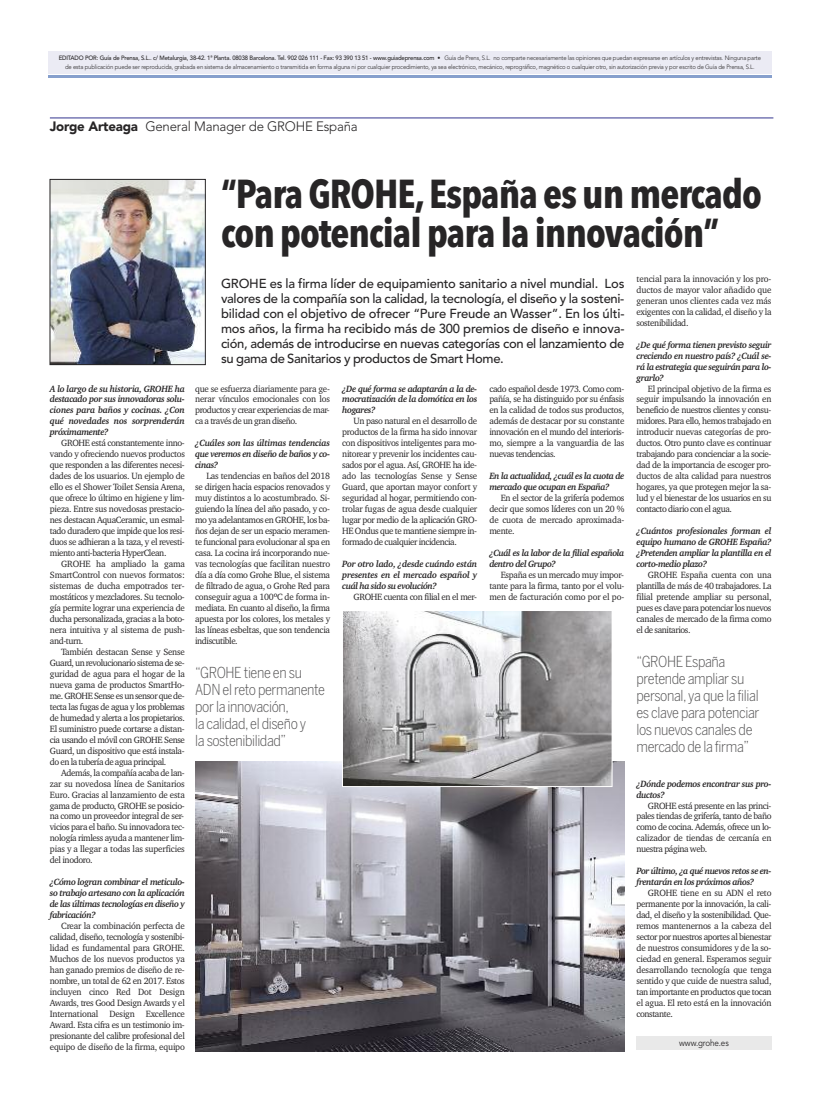
<style>
.page{position:relative;width:820px;height:1103px;background:#fff}
.page>*{position:absolute;margin:0;border:0;box-sizing:border-box;transform-origin:0 0}
.t1{font:700 40px/38.8px "Avenir Next Condensed";letter-spacing:-.025em;color:#272526}
.t2{font:300 15px/17px "Benton Sans Cond";letter-spacing:-.025em;color:#525152}
.t3{font:300 13.5px "Avenir";letter-spacing:-.015em;color:#272526}
.t4{font:500 13px/15px "Avenir";letter-spacing:-.025em;color:#272526;text-align:justify}
.t5{font:9.3px/11px "Charter IT Cby BT";letter-spacing:-.04em;color:#272526;text-align:justify;scale:.96 1}
.t6{font:italic 700 9.3px/11px "Charter IT Cby BT";letter-spacing:-.045em;color:#272526;text-align:justify;scale:.96 1}
.t7{font:9px "Avenir";letter-spacing:-.015em;color:#272526;scale:.9 1}
.t8{font:300 6.2px/8.8px "Avenir";letter-spacing:-.025em;color:#272526;text-align:center;scale:.95 1}
.s1{font-weight:500}
.s2{font-weight:900}
</style>
<div class="page">
<hr style="left:48px;top:75px;width:723px;height:3px;background:#87a0cd">
<div style="left:48px;top:51px;width:723px;height:22px;background:#ebebf4"></div>
<div style="left:636px;top:1036px;width:135px;height:14px;background:#e9e9e9"></div>
<hr style="left:50px;top:118px;width:723px;height:1px;background:#33358f">
<img style="left:195px;top:761px;width:429px;height:290px">
<img style="left:344px;top:612px;width:266px;height:173px">
<div style="left:342px;top:610px;width:270px;height:177px;border:1px solid #fff"></div>
<img style="left:52px;top:181px;width:151px;height:182px">
<div style="left:50px;top:179px;width:155px;height:186px;border:1px solid #272526"></div>
<p class="t8" style="left:59px;top:53px;width:740px"><span class="s1">EDITADO POR: Guía de Prensa, S.L.. c/ Metalurgia, 38-42. 1ª Planta. 08038 Barcelona. Tel. 902 026 111 - Fax: 93 390 13 51 - www.guiadeprensa.com</span> • Guía de Prens, S.L. no comparte necesariamente las opiniones que puedan expresarse en artículos y entrevistas. Ninguna parte de esta publicación puede ser reproducida, grabada en sistema de almacenamiento o transmitida en forma alguna ni por cualquier procedimiento, ya sea electrónico, mecánico, reprográfico, magnético o cualquier otro, sin autorización previa y por escrito de Guía de Prensa, S.L.</p>
<h3 class="t3" style="left:50px;top:119px;width:309px"><span class="s2">Jorge Arteaga</span> General Manager de GROHE España</h3>
<p class="t6" style="left:50px;top:384px;width:142px">A lo largo de su historia, GROHE ha destacado por sus innovadoras solu&shy;ciones para baños y cocinas. ¿Con qué novedades nos sorprenderán próximamente?</p>
<p class="t5" style="left:50px;top:438px;width:142px;text-indent:11px">GROHE está constantemente inno&shy;vando y ofreciendo nuevos productos que responden a las diferentes necesi&shy;dades de los usuarios. Un ejemplo de ello es el Shower Toilet Sensia Arena, que ofrece lo último en higiene y lim&shy;pieza. Entre sus novedosas prestacio&shy;nes destacan AquaCeramic, un esmal&shy;tado duradero que impide que los resi&shy;duos se adhieran a la taza, y el revesti&shy;miento anti-bacteria HyperClean.</p>
<p class="t5" style="left:50px;top:559px;width:142px;text-indent:11px">GROHE ha ampliado la gama SmartControl con nuevos formatos: sistemas de ducha empotrados ter&shy;mostáticos y mezcladores. Su tecnolo&shy;gía permite lograr una experiencia de ducha personalizada, gracias a la boto&shy;nera intuitiva y al sistema de push&shy;and-turn.</p>
<p class="t5" style="left:50px;top:647px;width:142px;text-indent:11px">También destacan Sense y Sense Guard, un revolucionario sistema de se&shy;guridad de agua para el hogar de la nueva gama de productos SmartHo&shy;me. GROHE Sense es un sensor que de&shy;tecta las fugas de agua y los problemas de humedad y alerta a los propietarios.<br>El suministro puede cortarse a distan&shy;cia usando el móvil con GROHE Sense Guard, un dispositivo que está instala&shy;do en la tubería de agua principal.</p>
<p class="t5" style="left:50px;top:767px;width:142px;text-indent:11px">Además, la compañía acaba de lan&shy;zar su novedosa línea de Sanitarios Euro. Gracias al lanzamiento de esta gama de producto, GROHE se posicio&shy;na como un proveedor integral de ser&shy;vicios para el baño. Su innovadora tec&shy;nología rimless ayuda a mantener lim&shy;pias y a llegar a todas las superficies del inodoro.</p>
<p class="t6" style="left:50px;top:877px;width:142px">¿Cómo logran combinar el meticulo&shy;so trabajo artesano con la aplicación de las últimas tecnologías en diseño y fabricación?</p>
<p class="t5" style="left:50px;top:921px;width:142px;text-indent:11px">Crear la combinación perfecta de calidad, diseño, tecnología y sostenibi&shy;lidad es fundamental para GROHE.<br>Muchos de los nuevos productos ya han ganado premios de diseño de re&shy;nombre, un total de 62 en 2017. Estos incluyen cinco Red Dot Design Awards, tres Good Design Awards y el International Design Excellence Award. Esta cifra es un testimonio im&shy;presionante del calibre profesional del equipo de diseño de la firma, equipo</p>
<h1 class="t1" style="left:221px;top:174px;width:542px">“ParaGROHE,España esunmercado conpotencialpara la innovación”</h1>
<p class="t4" style="left:221px;top:275px;width:405px">GROHE es la firma líder de equipamiento sanitario a nivel mundial. Los valores de la compañía son la calidad, la tecnología, el diseño y la sosteni&shy;bilidad con el objetivo de ofrecer “Pure Freude an Wasser”. En los últi&shy;mos años, la firma ha recibido más de 300 premios de diseño e innova&shy;ción, además de introducirse en nuevas categorías con el lanzamiento de su gama de Sanitarios y productos de Smart Home.</p>
<p class="t5" style="left:195px;top:383px;width:142px">que se esfuerza diariamente para ge&shy;nerar vínculos emocionales con los productos y crear experiencias de mar&shy;ca a través de un gran diseño.</p>
<p class="t6" style="left:195px;top:438px;width:142px">¿Cuáles son las últimas tendencias que veremos en diseño de baños y co&shy;cinas?</p>
<p class="t5" style="left:195px;top:471px;width:142px;text-indent:11px">Las tendencias en baños del 2018 se dirigen hacia espacios renovados y muy distintos a lo acostumbrado. Si&shy;guiendo la línea del año pasado, y co&shy;mo ya adelantamos en GROHE, los ba&shy;ños dejan de ser un espacio meramen&shy;te funcional para evolucionar al spa en casa. La cocina irá incorporando nue&shy;vas tecnologías que facilitan nuestro día a día como Grohe Blue, el sistema de filtrado de agua, o Grohe Red para conseguir agua a 100ºC de forma in&shy;mediata. En cuanto al diseño, la firma apuesta por los colores, los metales y las líneas esbeltas, que son tendencia indiscutible.</p>
<p class="t6" style="left:342px;top:384px;width:142px">¿De qué forma se adaptarán a la de&shy;mocratización de la domótica en los hogares?</p>
<p class="t5" style="left:342px;top:416px;width:142px;text-indent:11px">Un paso natural en el desarrollo de productos de la firma ha sido innovar con dispositivos inteligentes para mo&shy;nitorear y prevenir los incidentes cau&shy;sados por el agua. Así, GROHE ha ide&shy;ado las tecnologías Sense y Sense Guard, que aportan mayor confort y seguridad al hogar, permitiendo con&shy;trolar fugas de agua desde cualquier lugar por medio de la aplicación GRO-HE Ondus que te mantiene siempre in&shy;formado de cualquier incidencia.</p>
<p class="t6" style="left:342px;top:559px;width:142px">Por otro lado, ¿desde cuándo están presentes en el mercado español y cuál ha sido su evolución?</p>
<p class="t5" style="left:353px;top:592px;width:130px">GROHE cuenta con filial en el mer-</p>
<p class="t5" style="left:489px;top:383px;width:142px">cado español desde 1973. Como com&shy;pañía, se ha distinguido por su énfasis en la calidad de todos sus productos, además de destacar por su constante innovación en el mundo del interioris&shy;mo, siempre a la vanguardia de las nuevas tendencias.</p>
<p class="t6" style="left:489px;top:471px;width:142px">En la actualidad, ¿cuál es la cuota de mercado que ocupan en España?</p>
<p class="t5" style="left:489px;top:493px;width:142px;text-indent:11px">En el sector de la grifería podemos decir que somos líderes con un 20 % de cuota de mercado aproximada&shy;mente.</p>
<p class="t6" style="left:489px;top:548px;width:142px">¿Cuál es la labor de la filial española dentro del Grupo?</p>
<p class="t5" style="left:489px;top:570px;width:142px;text-indent:11px">España es un mercado muy impor&shy;tante para la firma, tanto por el volu&shy;men de facturación como por el po-</p>
<p class="t5" style="left:636px;top:274px;width:142px">tencial para la innovación y los pro&shy;ductos de mayor valor añadido que generan unos clientes cada vez más exigentes con la calidad, el diseño y la sostenibilidad.</p>
<p class="t6" style="left:636px;top:340px;width:142px">¿De qué forma tienen previsto seguir creciendo en nuestro país? ¿Cuál se&shy;rá la estrategia que seguirán para lo&shy;grarlo?</p>
<p class="t5" style="left:636px;top:383px;width:142px;text-indent:11px">El principal objetivo de la firma es seguir impulsando la innovación en beneficio de nuestros clientes y consu&shy;midores. Para ello, hemos trabajado en introducir nuevas categorías de pro&shy;ductos. Otro punto clave es continuar trabajando para concienciar a la socie&shy;dad de la importancia de escoger pro&shy;ductos de alta calidad para nuestros hogares, ya que protegen mejor la sa&shy;lud y el bienestar de los usuarios en su contacto diario con el agua.</p>
<p class="t6" style="left:636px;top:526px;width:142px">¿Cuántos profesionales forman el equipo humano de GROHE España? ¿Pretenden ampliar la plantilla en el corto-medio plazo?</p>
<p class="t5" style="left:636px;top:570px;width:142px;text-indent:11px">GROHE España cuenta con una plantilla de más de 40 trabajadores. La filial pretende ampliar su personal, pues es clave para potenciar los nuevos canales de mercado de la firma como el de sanitarios.</p>
<h2 class="t2" style="left:195px;top:664px;width:131px">“GROHE tiene en su<br>ADN el reto permanente por la innovación,<br>la calidad,el diseño y<br>la sostenibilidad”</h2>
<h2 class="t2" style="left:636px;top:653px;width:124px">“GROHE España pretende ampliar su personal,ya que la filial es clave para potenciar los nuevos canales de mercado de la firma”</h2>
<p class="t6" style="left:636px;top:778px;width:142px">¿Dónde podemos encontrar sus pro&shy;ductos?</p>
<p class="t5" style="left:636px;top:800px;width:142px;text-indent:11px">GROHE está presente en las princi&shy;pales tiendas de grifería, tanto de baño como de cocina. Además, ofrece un lo&shy;calizador de tiendas de cercanía en nuestra página web.</p>
<p class="t6" style="left:636px;top:866px;width:142px">Por último, ¿a qué nuevos retos se en&shy;frentarán en los próximos años?</p>
<p class="t5" style="left:636px;top:888px;width:142px;text-indent:11px">GROHE tiene en su ADN el reto permanente por la innovación, la cali&shy;dad, el diseño y la sostenibilidad. Que&shy;remos mantenernos a la cabeza del sector por nuestros aportes al bienestar de nuestros consumidores y de la so&shy;ciedad en general. Esperamos seguir desarrollando tecnología que tenga sentido y que cuide de nuestra salud, tan importante en productos que tocan el agua. El reto está en la innovación constante.</p>
<p class="t7" style="left:679px;top:1038px;width:57px">www.grohe.es</p>
</div>
